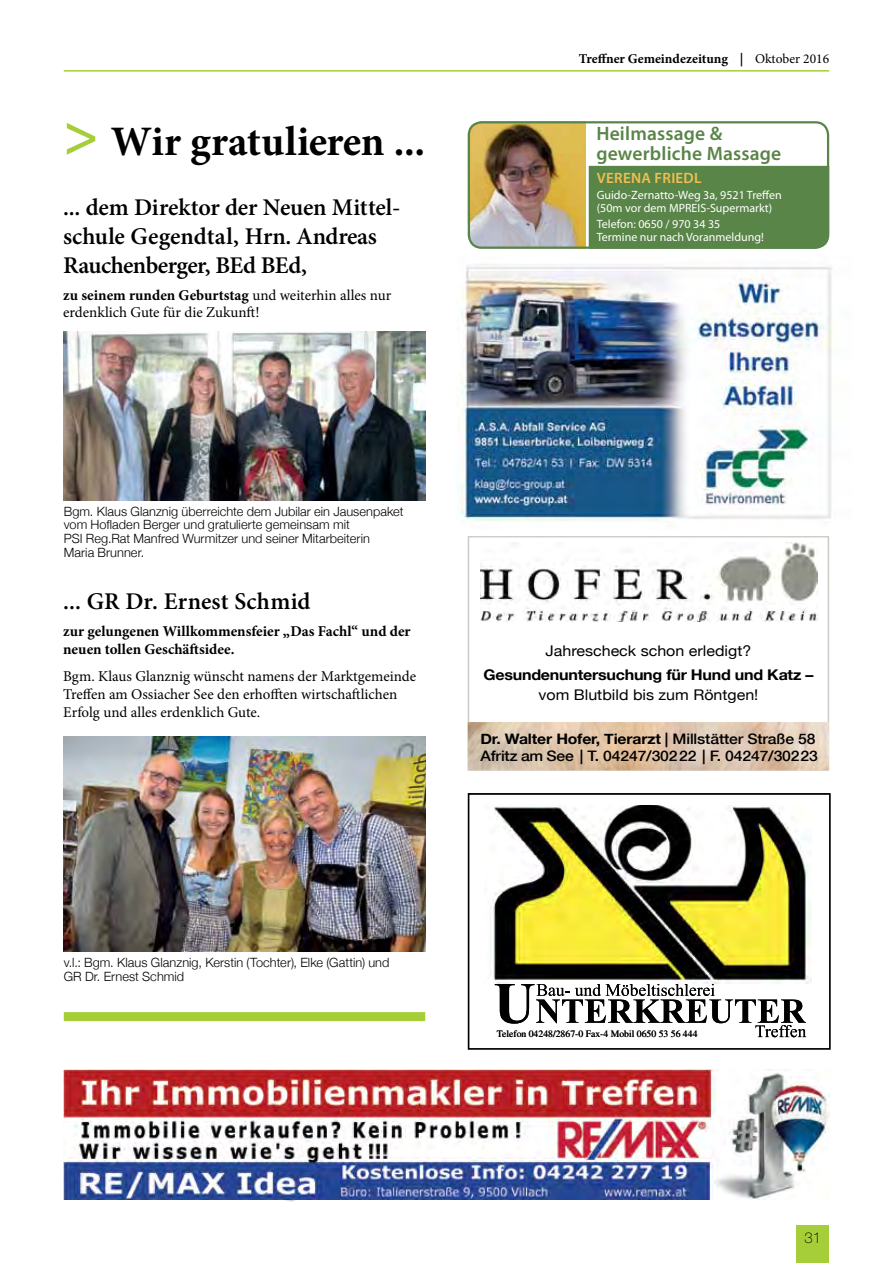
<style>
.page{position:relative;width:893px;height:1263px;background:#fff}
.page>*{position:absolute;margin:0;border:0;box-sizing:border-box;transform-origin:0 0}
.t1{font:700 42px "Minion Pro";letter-spacing:-.005em;color:#000}
.t2{font:600 24px/28.8px "Minion Pro";letter-spacing:-.005em;color:#000}
.t3{font:600 19.5px/19.5px "Myriad Pro";letter-spacing:.01em;color:#598548}
.t4{font:15px/18px "Minion Pro";color:#000}
.t5{font:700 15px/18px "Minion Pro";color:#000}
.t6{font:600 15px "Myriad Pro";letter-spacing:.02em;color:#f1bf50}
.t7{font:100 15px "Helvetica Neue";color:#000}
.t8{font:14.7px "Helvetica Neue";color:#000;scale:1.09 1}
.t9{font:700 14.7px "Helvetica Neue";letter-spacing:-.015em;color:#000;scale:1.09 1}
.t10{font:500 14.4px/17.4px "Helvetica Neue";letter-spacing:-.01em;color:#000;scale:1.09 1}
.t11{font:700 13.5px "Minion Pro";letter-spacing:-.005em;color:#000}
.t12{font:300 12.75px/13.8px "Helvetica Neue";letter-spacing:.005em;color:#000}
.t13{font:12px/12.8px "Myriad Pro";color:#fff}
.t14{font:9.75px "Times";color:#000}
.s1{font-family:"Myriad Pro";font-weight:600;font-size:60px;color:#a6ce39}
.s2{font-weight:700}
.s3{font-weight:400}
</style>
<div class="page">
<div style="left:797px;top:1225px;width:32px;height:38px;background:#a6ce39"></div>
<hr style="left:64px;top:70px;width:765px;height:2px;background:#a6ce39">
<svg style="left:495px;top:983px;width:311px;height:54px"></svg>
<img style="left:490px;top:805px;width:321px;height:178px">
<div style="left:468px;top:793px;width:363px;height:257px;border:2px solid #000"></div>
<img style="left:480px;top:543px;width:338px;height:79px">
<img style="left:468px;top:722px;width:361px;height:48px">
<img style="left:64px;top:332px;width:361px;height:168px">
<img style="left:64px;top:737px;width:361px;height:214px">
<img style="left:468px;top:124px;width:118px;height:124px">
<div style="left:589px;top:166px;width:240px;height:80px;background:#598548"></div>
<div style="left:468px;top:121px;width:361px;height:128px;border:2px solid #598548;border-radius:13px"></div>
<img style="left:64px;top:1069px;width:765px;height:130px">
<div style="left:64px;top:1012px;width:361px;height:9px;background:#a6ce39"></div>
<img style="left:457px;top:264px;width:375px;height:257px">
<h1 class="t1" style="left:63px;top:112px;width:364px"><span class="s1">&gt;</span> Wir gratulieren ...</h1>
<h2 class="t2" style="left:63px;top:193px;width:339px">... dem Direktor der Neuen Mittel&shy;schule Gegendtal, Hrn. Andreas<br>Rauchenberger, BEd BEd,</h2>
<p class="t4" style="left:63px;top:286px;width:330px;line-height:17.2px"><span class="s2">zu seinem runden Geburtstag</span> und weiterhin alles nur erdenklich Gute für die Zukunft!</p>
<p class="t11" style="left:579px;top:49px;width:252px">Treffner Gemeindezeitung | <span class="s3">Oktober 2016</span></p>
<h3 class="t3" style="left:596px;top:123px;width:186px">Heilmassage &amp; gewerbliche Massage</h3>
<p class="t6" style="left:597px;top:168px;width:106px">Verena FrIeDL</p>
<p class="t13" style="left:597px;top:189px;width:186px">Guido-Zernatto-Weg 3a, 9521 Treffen (50m vor dem MPREIS-Supermarkt)</p>
<p class="t13" style="left:597px;top:217px;width:169px">Telefon: 0650 / 970 34 35<br>Termine nur nach Voranmeldung!</p>
<p class="t12" style="left:64px;top:503px;width:341px">Bgm. Klaus Glanznig überreichte dem Jubilar ein Jausenpaket vom Hofladen Berger und gratulierte gemeinsam mit<br>PSI Reg.Rat Manfred Wurmitzer und seiner Mitarbeiterin Maria Brunner.</p>
<h2 class="t2" style="left:63px;top:586px;width:249px">... GR Dr. Ernest Schmid</h2>
<p class="t5" style="left:63px;top:621px;width:349px">zur gelungenen Willkommensfeier „Das Fachl“ und der neuen tollen Geschäftsidee.</p>
<p class="t4" style="left:63px;top:667px;width:354px">Bgm. Klaus Glanznig wünscht namens der Marktgemeinde<br>Treffen am Ossiacher See den erhofften wirtschaftlichen<br>Erfolg und alles erdenklich Gute.</p>
<p class="t8" style="left:546px;top:638px;width:190px">Jahrescheck schon erledigt?</p>
<p class="t9" style="left:483px;top:662px;width:304px">Gesundenuntersuchung für Hund und Katz –</p>
<p class="t8" style="left:538px;top:682px;width:203px">vom Blutbild bis zum Röntgen!</p>
<p class="t10" style="left:480px;top:729px;width:311px"><span class="s2">Dr. Walter Hofer, Tierarzt |</span> Millstätter Straße 58<br>Afritz am See | T. 04247/302 22 | F. 04247/302 23</p>
<p class="t12" style="left:64px;top:955px;width:327px">v.l.: Bgm. Klaus Glanznig, Kerstin (Tochter), Elke (Gattin) und<br>GR Dr. Ernest Schmid</p>
<p class="t14" style="left:497px;top:1028px;width:202px">Telefon 04248/2867-0 Fax-4 Mobil 0650 53 56 444</p>
<p class="t7" style="left:804px;top:1229px;width:18px">31</p>
</div>
